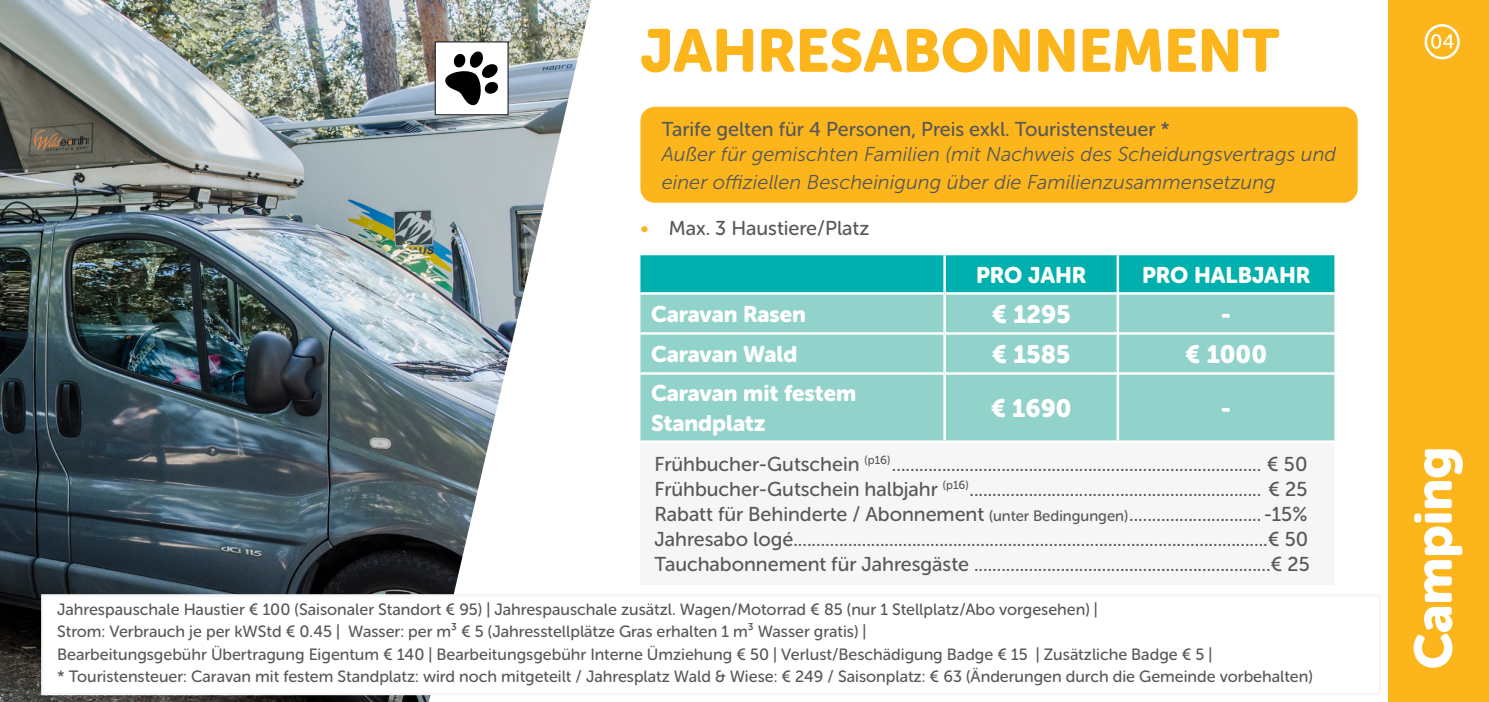
<style>
.page{position:relative;width:1489px;height:702px;background:#fff}
.page>*{position:absolute;margin:0;border:0;box-sizing:border-box;transform-origin:0 0}
.t1{font:60px "Museo Sans Rounded 900";color:#fcb61c}
.Paragraph_Style_1{font:52.5px "Museo Sans Rounded 900";color:#fff}
.Paragraph_Style_1-2{font:25px "Museo Sans Rounded 900";color:#fff}
.Paragraph_Style_1-3{font:22.5px "Museo Sans Rounded 900";color:#fff}
.t2{font:20px "Museo Sans Rounded 500";color:#57585a}
.arcering_geel{font:italic 20px/25px "Museo Sans 300";color:#57585a}
.t3{font:16.25px "Museo Sans Rounded 500";color:#57585a}
.s1{font-family:"Museo Sans Rounded 500";font-style:normal}
.s2{color:#fcb61c}
.s3{font-size:15px}
</style>
<div class="page">
<img style="left:0;top:0;width:591px;height:702px">
<div style="left:640px;top:255px;width:694px;height:37px;background:#00b0af"></div>
<div style="left:640px;top:295px;width:694px;height:145px;background:#91d3cb"></div>
<div style="left:640px;top:441px;width:694px;height:144px;background:#f6f6f7"></div>
<hr style="left:943px;top:295px;width:2px;height:37px;background:#fff">
<hr style="left:1116px;top:295px;width:2px;height:37px;background:#fff">
<hr style="left:640px;top:332px;width:304px;height:3px;background:#fff">
<hr style="left:944px;top:332px;width:173px;height:3px;background:#fff">
<hr style="left:943px;top:335px;width:2px;height:37px;background:#fff">
<hr style="left:1117px;top:332px;width:217px;height:3px;background:#fff">
<hr style="left:1116px;top:335px;width:2px;height:37px;background:#fff">
<hr style="left:640px;top:372px;width:304px;height:3px;background:#fff">
<hr style="left:944px;top:372px;width:173px;height:3px;background:#fff">
<hr style="left:943px;top:375px;width:2px;height:65px;background:#fff">
<hr style="left:1117px;top:372px;width:217px;height:3px;background:#fff">
<hr style="left:1116px;top:375px;width:2px;height:65px;background:#fff">
<hr style="left:640px;top:440px;width:304px;height:3px;background:#fff">
<hr style="left:944px;top:440px;width:173px;height:3px;background:#fff">
<hr style="left:1117px;top:440px;width:217px;height:3px;background:#fff">
<hr style="left:943px;top:255px;width:2px;height:37px;background:#fff">
<hr style="left:1116px;top:255px;width:2px;height:37px;background:#fff">
<div style="left:640px;top:107px;width:717px;height:96px;background:#fcb61c;border-radius:14px"></div>
<div style="left:41px;top:594px;width:1339px;height:101px;background:#fff"></div>
<div style="left:1387px;top:0;width:101px;height:702px;background:#fcb61c"></div>
<svg style="left:1431px;top:34px;width:22px;height:15px"></svg>
<div style="left:1424px;top:24px;width:35px;height:35px;border:2px solid #fff;border-radius:50%"></div>
<div style="left:434px;top:41px;width:74px;height:74px;background:#fff;border:1px solid #17151a"></div>
<svg style="left:445px;top:51px;width:54px;height:55px"></svg>
<p class="t1" style="left:640px;top:17px;width:640px">JAHRESABONNEMENT</p>
<p class="arcering_geel" style="left:661px;top:117px;width:676px"><span class="s1">Tarife gelten für 4 Personen, Preis exkl. Touristensteuer *<br></span>Außer für gemischten Familien (mit Nachweis des Scheidungsvertrags und</p>
<p class="arcering_geel" style="left:661px;top:169px;width:615px">einer offiziellen Bescheinigung über die Familienzusammensetzung</p>
<p class="t2" style="left:640px;top:217px;width:230px"><span class="s2">•</span> Max. 3 Haustiere/Platz</p>
<p class="Paragraph_Style_1-3" style="left:976px;top:262px;width:112px">PRO JAHR</p>
<p class="Paragraph_Style_1-3" style="left:1141px;top:262px;width:170px">PRO HALBJAHR</p>
<p class="Paragraph_Style_1-3" style="left:651px;top:301px;width:156px">Caravan Rasen</p>
<p class="Paragraph_Style_1-2" style="left:991px;top:300px;width:80px">€ 1295</p>
<p class="Paragraph_Style_1-2" style="left:1220px;top:300px;width:12px">-</p>
<p class="Paragraph_Style_1-3" style="left:651px;top:341px;width:148px">Caravan Wald</p>
<p class="Paragraph_Style_1-2" style="left:991px;top:340px;width:80px">€ 1585</p>
<p class="Paragraph_Style_1-2" style="left:1185px;top:340px;width:83px">€ 1000</p>
<p class="Paragraph_Style_1-3" style="left:651px;top:380px;width:206px">Caravan mit festem</p>
<p class="Paragraph_Style_1-3" style="left:651px;top:410px;width:116px">Standplatz</p>
<p class="Paragraph_Style_1-2" style="left:990px;top:394px;width:82px">€ 1690</p>
<p class="Paragraph_Style_1-2" style="left:1220px;top:394px;width:12px">-</p>
<p class="t2" style="left:654px;top:453px;width:654px">Frühbucher-Gutschein <sup>(p16)</sup>................................................................................. € 50</p>
<p class="t2" style="left:654px;top:478px;width:654px">Frühbucher-Gutschein halbjahr <sup>(p16)</sup>................................................................ € 25</p>
<p class="t2" style="left:654px;top:503px;width:654px">Rabatt für Behinderte / Abonnement <span class="s3">(unter Bedingungen)</span>............................. -15%</p>
<p class="t2" style="left:654px;top:528px;width:655px">Jahresabo logé........................................................................................................€ 50</p>
<p class="t2" style="left:654px;top:553px;width:656px">Tauchabonnement für Jahresgäste .................................................................€ 25</p>
<p class="t3" style="left:57px;top:600px;width:1042px">Jahrespauschale Haustier € 100 (Saisonaler Standort € 95) | Jahrespauschale zusätzl. Wagen/Motorrad € 85 (nur 1 Stellplatz/Abo vorgesehen) |</p>
<p class="t3" style="left:57px;top:623px;width:810px">Strom: Verbrauch je per kWStd € 0.45 | Wasser: per m³ € 5 (Jahresstellplätze Gras erhalten 1 m³ Wasser gratis) |</p>
<p class="t3" style="left:57px;top:645px;width:1156px">Bearbeitungsgebühr Übertragung Eigentum € 140 | Bearbeitungsgebühr Interne Ümziehung € 50 | Verlust/Beschädigung Badge € 15 | Zusätzliche Badge € 5 |</p>
<p class="t3" style="left:57px;top:668px;width:1256px">* Touristensteuer: Caravan mit festem Standplatz: wird noch mitgeteilt / Jahresplatz Wald &amp; Wiese: € 249 / Saisonplatz: € 63 (Änderungen durch die Gemeinde vorbehalten)</p>
<p class="Paragraph_Style_1" style="left:1403px;top:669px;width:224px;rotate:-90deg">Camping</p>
</div>
